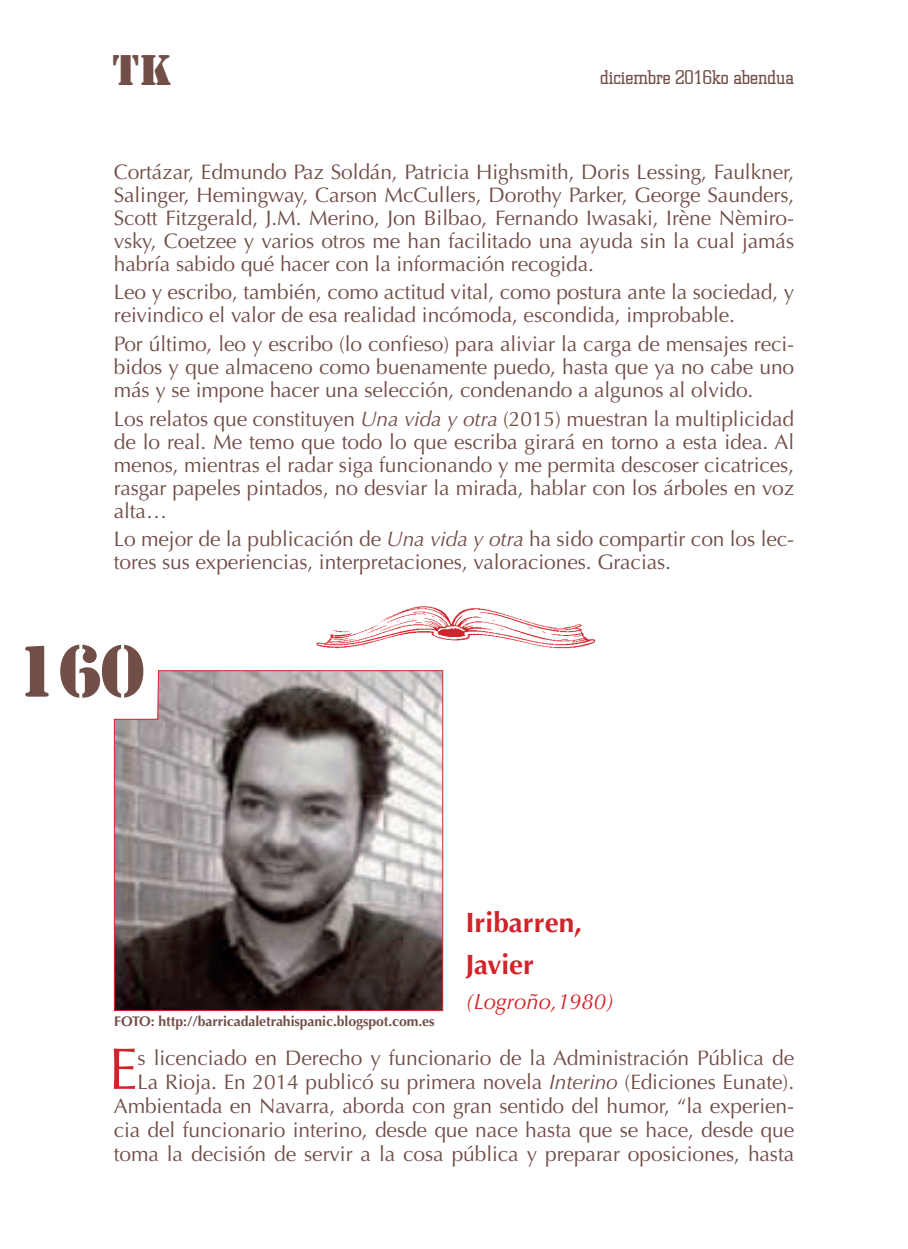
<style>
.page{position:relative;width:908px;height:1249px;background:#fff}
.page>*{position:absolute;margin:0;border:0;box-sizing:border-box;transform-origin:0 0}
.t1{font:68px "Stencil";color:#714e47}
.PARRAFO_PRIMERO{font:58.8px "Optima";color:#d1232a}
.t2{font:40px "Stencil";color:#714e47}
.AUTOR{font:700 28px "Optima";color:#d1232a}
.FECHA_DE_NACIMIENTO{font:italic 22px "Optima";color:#d1232a}
.CUERPO_LIBRO{font:21px/23px "Optima";letter-spacing:-.005em;color:#714e47;text-align:justify}
.PARRAFO_PRIMERO-2{font:21px/24px "Optima";letter-spacing:-.005em;color:#714e47;text-align:right}
.t3{font:300 20px "Square Slabserif 711 BT";color:#714e47}
.CUERPO_LIBRO-2{font:700 14px "Optima";letter-spacing:-.005em;color:#714e47}
.s1{font-style:italic}
</style>
<div class="page">
<img style="left:316px;top:606px;width:280px;height:43px">
<svg style="left:114px;top:670px;width:329px;height:340px;background:#837a79"></svg>
<h3 class="t2" style="left:112px;top:45px;width:61px">TK</h3>
<p class="t3" style="left:600px;top:64px;width:196px">diciembre 2016ko abendua</p>
<p class="CUERPO_LIBRO" style="left:114px;top:160px;width:682px">Cortázar, Edmundo Paz Soldán, Patricia Highsmith, Doris Lessing, Faulkner, Salinger, Hemingway, Carson McCullers, Dorothy Parker, George Saunders, Scott Fitzgerald, J.M. Merino, Jon Bilbao, Fernando Iwasaki, Irène Nèmiro&shy;vsky, Coetzee y varios otros me han facilitado una ayuda sin la cual jamás habría sabido qué hacer con la información recogida.</p>
<p class="CUERPO_LIBRO" style="left:114px;top:281px;width:682px">Leo y escribo, también, como actitud vital, como postura ante la sociedad, y reivindico el valor de esa realidad incómoda, escondida, improbable.</p>
<p class="CUERPO_LIBRO" style="left:114px;top:332px;width:682px">Por último, leo y escribo (lo confieso) para aliviar la carga de mensajes reci&shy;bidos y que almaceno como buenamente puedo, hasta que ya no cabe uno más y se impone hacer una selección, condenando a algunos al olvido.</p>
<p class="CUERPO_LIBRO" style="left:114px;top:407px;width:682px">Los relatos que constituyen <span class="s1">Una vida y otra</span> (2015) muestran la multiplicidad de lo real. Me temo que todo lo que escriba girará en torno a esta idea. Al menos, mientras el radar siga funcionando y me permita descoser cicatrices, rasgar papeles pintados, no desviar la mirada, hablar con los árboles en voz alta…</p>
<p class="CUERPO_LIBRO" style="left:114px;top:528px;width:682px">Lo mejor de la publicación de <span class="s1">Una vida y otra</span> ha sido compartir con los lec&shy;tores sus experiencias, interpretaciones, valoraciones. Gracias.</p>
<h1 class="t1" style="left:15px;top:627px;width:130px">160</h1>
<p class="AUTOR" style="left:465px;top:905px;width:118px">Iribarren,</p>
<p class="AUTOR" style="left:465px;top:947px;width:70px">Javier</p>
<p class="FECHA_DE_NACIMIENTO" style="left:465px;top:988px;width:151px">(Logroño,1980)</p>
<p class="CUERPO_LIBRO-2" style="left:114px;top:1012px;width:322px">FOTO: http://barricadaletrahispanic.blogspot.com.es</p>
<p class="PARRAFO_PRIMERO" style="left:108px;top:1034px;width:31px">E</p>
<p class="PARRAFO_PRIMERO-2" style="left:114px;top:1045px;width:682px">s licenciado en Derecho y funcionario de la Administración Pública de La Rioja. En 2014 publicó su primera novela <span class="s1">Interino</span> (Ediciones Eunate).<br>Ambientada en Navarra, aborda con gran sentido del humor, “la experien&shy;cia del funcionario interino, desde que nace hasta que se hace, desde que toma la decisión de servir a la cosa pública y preparar oposiciones, hasta</p>
</div>
